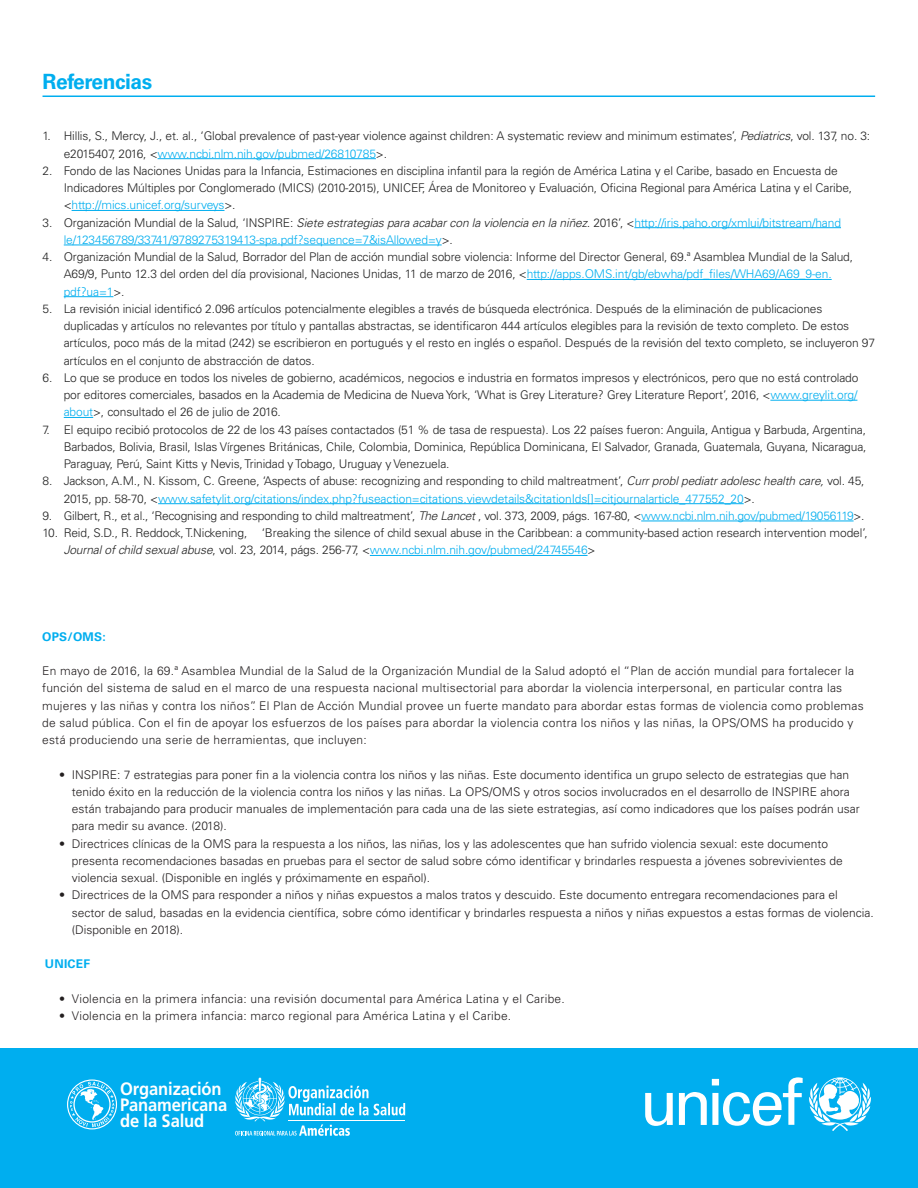
<style>
.page{position:relative;width:918px;height:1188px;background:#fff}
.page>*{position:absolute;margin:0;border:0;box-sizing:border-box;transform-origin:0 0}
.Titulos{font:700 21px "Univers LT Std";letter-spacing:-.02em;color:#00aeef}
.t1{font:700 18px/15.8px "Frutiger LT Std";letter-spacing:-.005em;color:#fff;scale:.92 1}
.t2{font:300 12px/17.2px "Univers LT Std";letter-spacing:-.01em;color:#222}
.textos{font:300 12px/17.2px "Univers LT Std";color:#231f20}
.textos-2{font:300 12px/17.2px "Univers LT Std";letter-spacing:.02em;color:#231f20}
.t3{font:300 12px/17.2px "Univers LT Std";letter-spacing:-.01em;color:#00aeef}
.bullet_2{font:700 12px "Univers LT Std";letter-spacing:.02em;color:#00aeef}
.s1{font-style:italic}
.s2{color:#00aeef}
.s3{color:#222}
.s4{font-style:italic;color:#222}
.s5{color:#231f20}
</style>
<div class="page">
<div style="left:0;top:1049px;width:918px;height:139px;background:#00aeef"></div>
<hr style="left:158px;top:158px;width:218px;height:1px;background:#00aeef">
<hr style="left:72px;top:210px;width:153px;height:1px;background:#00aeef">
<hr style="left:634px;top:227px;width:207px;height:1px;background:#00aeef">
<hr style="left:64px;top:245px;width:378px;height:1px;background:#00aeef">
<hr style="left:527px;top:279px;width:305px;height:1px;background:#00aeef">
<hr style="left:64px;top:296px;width:49px;height:1px;background:#00aeef">
<hr style="left:770px;top:400px;width:87px;height:1px;background:#00aeef">
<svg style="left:64px;top:417px;width:29px;height:1px"></svg>
<hr style="left:158px;top:503px;width:586px;height:1px;background:#00aeef">
<hr style="left:641px;top:521px;width:213px;height:1px;background:#00aeef">
<hr style="left:370px;top:555px;width:218px;height:1px;background:#00aeef">
<hr style="left:43px;top:96px;width:832px;height:1px;background:#00aeef">
<svg style="left:809px;top:1077px;width:62px;height:54px"></svg>
<svg style="left:645px;top:1093px;width:28px;height:33px"></svg>
<svg style="left:679px;top:1077px;width:124px;height:49px"></svg>
<svg style="left:235px;top:1078px;width:170px;height:58px"></svg>
<svg style="left:67px;top:1079px;width:50px;height:50px"></svg>
<p class="Titulos" style="left:43px;top:69px;width:111px">Referencias</p>
<p class="t2" style="left:64px;top:127px;width:808px;text-indent:-21px">1. Hillis, S., Mercy, J., et. al., ‘Global prevalence of past-year violence against children: A systematic review and minimum estimates’, <span class="s1">Pediatrics</span>, vol. 137, no. 3: e2015407, 2016, &lt;<span class="s2">www.ncbi.nlm.nih.gov/pubmed/26810785</span>&gt;.</p>
<p class="t2" style="left:64px;top:162px;width:790px;text-indent:-21px">2. Fondo de las Naciones Unidas para la Infancia, Estimaciones en disciplina infantil para la región de América Latina y el Caribe, basado en Encuesta de<br>Indicadores Múltiples por Conglomerado (MICS) (2010-2015), UNICEF, Área de Monitoreo y Evaluación, Oficina Regional para América Latina y el Caribe, &lt;<span class="s2">http://mics.unicef.org/surveys</span>&gt;.</p>
<p class="t3" style="left:64px;top:214px;width:779px;text-indent:-21px"><span class="s3">3. Organización Mundial de la Salud, ‘INSPIRE:</span> <span class="s4">Siete estrategias para acabar con la violencia en la niñez.</span> <span class="s3">2016’,</span> <span class="s5">&lt;</span>http://iris.paho.org/xmlui/bitstream/hand le/123456789/33741/9789275319413-spa.pdf?sequence=7&amp;isAllowed=y<span class="s5">&gt;</span><span class="s3">.</span></p>
<p class="t2" style="left:64px;top:248px;width:791px;text-indent:-21px">4. Organización Mundial de la Salud, Borrador del Plan de acción mundial sobre violencia: Informe del Director General, 69.ª Asamblea Mundial de la Salud,<br>A69/9, Punto 12.3 del orden del día provisional, Naciones Unidas, 11 de marzo de 2016, &lt;<span class="s2">http://apps.OMS.int/gb/ebwha/pdf_files/WHA69/A69_9-en. pdf?ua=1</span>&gt;.</p>
<p class="t2" style="left:64px;top:300px;width:813px;text-indent:-21px">5. La revisión inicial identificó 2.096 artículos potencialmente elegibles a través de búsqueda electrónica. Después de la eliminación de publicaciones duplicadas y artículos no relevantes por título y pantallas abstractas, se identificaron 444 artículos elegibles para la revisión de texto completo. De estos artículos, poco más de la mitad (242) se escribieron en portugués y el resto en inglés o español. Después de la revisión del texto completo, se incluyeron 97 artículos en el conjunto de abstracción de datos.</p>
<p class="t2" style="left:64px;top:369px;width:796px;text-align:justify;text-indent:-21px">6. Lo que se produce en todos los niveles de gobierno, académicos, negocios e industria en formatos impresos y electrónicos, pero que no está controlado por editores comerciales, basados en la Academia de Medicina de Nueva York, ‘What is Grey Literature? Grey Literature Report’, 2016, &lt;<span class="s2">www.greylit.org/ about</span>&gt;, consultado el 26 de julio de 2016.</p>
<p class="t2" style="left:64px;top:421px;width:804px;text-align:justify;text-indent:-21px">7. El equipo recibió protocolos de 22 de los 43 países contactados (51 % de tasa de respuesta). Los 22 países fueron: Anguila, Antigua y Barbuda, Argentina, Barbados, Bolivia, Brasil, Islas Vírgenes Británicas, Chile, Colombia, Dominica, República Dominicana, El Salvador, Granada, Guatemala, Guyana, Nicaragua, Paraguay, Perú, Saint Kitts y Nevis, Trinidad y Tobago, Uruguay y Venezuela.</p>
<p class="t2" style="left:64px;top:472px;width:802px;text-indent:-21px">8. Jackson, A.M., N. Kissom, C. Greene, ‘Aspects of abuse: recognizing and responding to child maltreatment’, <span class="s1">Curr probl pediatr adolesc health care,</span> vol. 45,<br>2015, pp. 58-70, &lt;<span class="s2">www.safetylit.org/citations/index.php?fuseaction=citations.viewdetails&amp;citationIds[]=citjournalarticle_477552_20</span>&gt;.</p>
<p class="t2" style="left:43px;top:507px;width:824px">9. Gilbert, R., et al., ‘Recognising and responding to child maltreatment’, <span class="s1">The Lancet</span> , vol. 373, 2009, págs. 167-80, &lt;<span class="s2">www.ncbi.nlm.nih.gov/pubmed/19056119</span>&gt;.</p>
<p class="t2" style="left:64px;top:524px;width:805px;text-indent:-21px">10. Reid, S.D., R. Reddock, T.Nickening, ‘Breaking the silence of child sexual abuse in the Caribbean: a community-based action research intervention model’,<br><span class="s1">Journal of child sexual abuse</span>, vol. 23, 2014, págs. 256-77, &lt;<span class="s2">www.ncbi.nlm.nih.gov/pubmed/24745546</span>&gt;</p>
<p class="bullet_2" style="left:42px;top:629px;width:65px">OPS/OMS:</p>
<p class="textos-2" style="left:42px;top:662px;width:823px">En mayo de 2016, la 69.ª Asamblea Mundial de la Salud de la Organización Mundial de la Salud adoptó el “Plan de acción mundial para fortalecer la función del sistema de salud en el marco de una respuesta nacional multisectorial para abordar la violencia interpersonal, en particular contra las mujeres y las niñas y contra los niños”. El Plan de Acción Mundial provee un fuerte mandato para abordar estas formas de violencia como problemas de salud pública. Con el fin de apoyar los esfuerzos de los países para abordar la violencia contra los niños y las niñas, la OPS/OMS ha producido y está produciendo una serie de herramientas, que incluyen:</p>
<p class="textos" style="left:72px;top:766px;width:790px;text-indent:-13px">• INSPIRE: 7 estrategias para poner fin a la violencia contra los niños y las niñas. Este documento identifica un grupo selecto de estrategias que han tenido éxito en la reducción de la violencia contra los niños y las niñas. La OPS/OMS y otros socios involucrados en el desarrollo de INSPIRE ahora están trabajando para producir manuales de implementación para cada una de las siete estrategias, así como indicadores que los países podrán usar para medir su avance. (2018).</p>
<p class="textos" style="left:72px;top:835px;width:773px;text-indent:-13px">• Directrices clínicas de la OMS para la respuesta a los niños, las niñas, los y las adolescentes que han sufrido violencia sexual: este documento presenta recomendaciones basadas en pruebas para el sector de salud sobre cómo identificar y brindarles respuesta a jóvenes sobrevivientes de violencia sexual. (Disponible en inglés y próximamente en español).</p>
<p class="textos" style="left:72px;top:886px;width:804px;text-indent:-13px">• Directrices de la OMS para responder a niños y niñas expuestos a malos tratos y descuido. Este documento entregara recomendaciones para el sector de salud, basadas en la evidencia científica, sobre cómo identificar y brindarles respuesta a niños y niñas expuestos a estas formas de violencia. (Disponible en 2018).</p>
<p class="bullet_2" style="left:45px;top:957px;width:47px">UNICEF</p>
<p class="textos-2" style="left:59px;top:990px;width:507px">• Violencia en la primera infancia: una revisión documental para América Latina y el Caribe.</p>
<p class="textos-2" style="left:59px;top:1007px;width:454px">• Violencia en la primera infancia: marco regional para América Latina y el Caribe.</p>
<p class="t1" style="left:120px;top:1081px;width:118px">Organización<br>Panamericana de la Salud</p>
</div>
